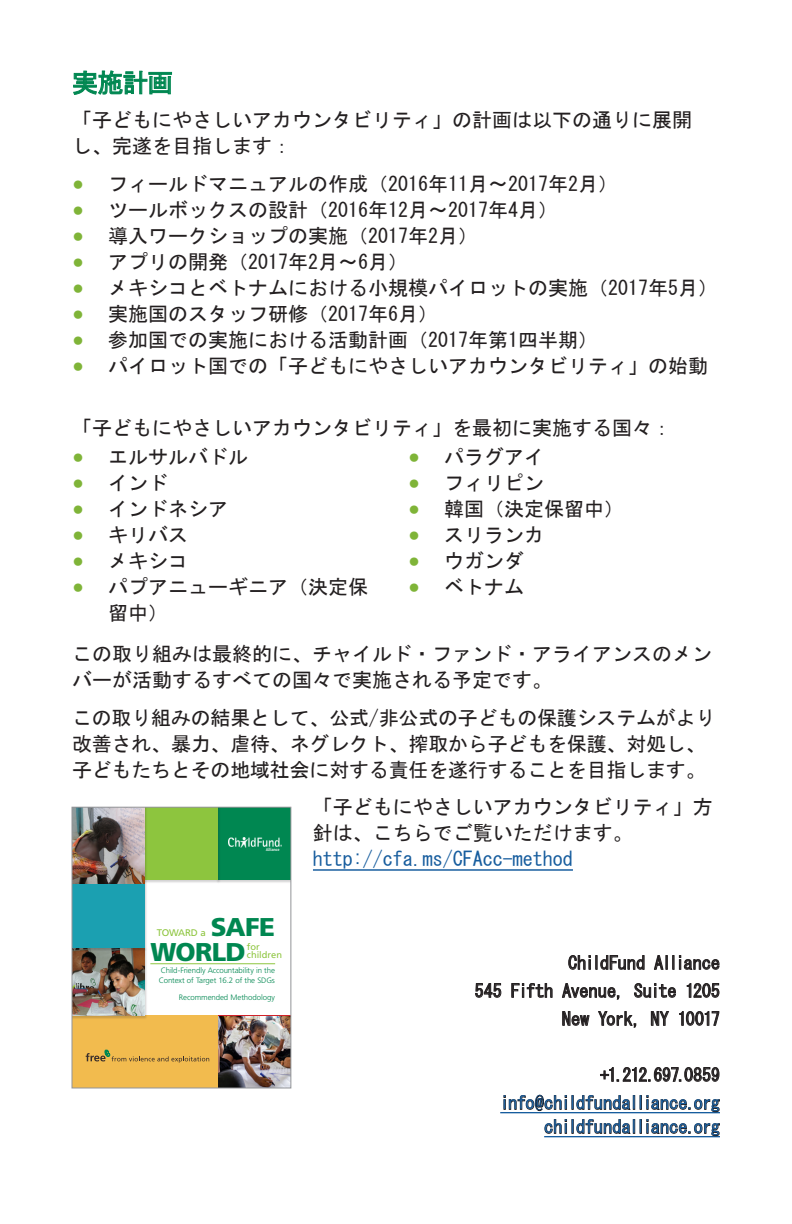
<style>
.page{position:relative;width:792px;height:1224px;background:#fff}
.page>*{position:absolute;margin:0;border:0;box-sizing:border-box;transform-origin:0 0}
.Level_3{font:26px "MS Gothic";color:#008751}
.t1{font:900 25.8px/24.2px "Frutiger LT Std";letter-spacing:-.02em;color:#008751}
.Body{font:20px/26px "MS Gothic";color:#231f20}
.Back_cover_info_text{font:18px/28px "MS Gothic";letter-spacing:-.015em;color:#175d9e;text-align:right}
.Back_cover_info_text-2{font:18px/28px "MS Gothic";letter-spacing:-.005em;color:#231f20;text-align:right}
.t2{font:9.6px "Frutiger LT Std";letter-spacing:-.025em;color:#8dc53e}
.t3{font:9.2px/7.8px "Frutiger LT Std";color:#8dc53e}
.t4{font:300 7.8px/9.6px "Frutiger LT Std";letter-spacing:-.015em;color:#008751}
.s1{font-family:"Frutiger LT Std";font-weight:700;font-size:24px;color:#7fb438}
.s2{color:#175d9e}
.s3{color:#231f20}
</style>
<div class="page">
<svg style="left:73px;top:70px;width:100px;height:25px"></svg>
<hr style="left:313px;top:869px;width:260px;height:2px;background:#175d9e">
<hr style="left:500px;top:1112px;width:220px;height:1px;background:#175d9e">
<hr style="left:544px;top:1136px;width:176px;height:1px;background:#175d9e">
<svg style="left:568px;top:955px;width:23px;height:15px"></svg>
<svg style="left:600px;top:955px;width:45px;height:15px"></svg>
<svg style="left:654px;top:955px;width:10px;height:15px"></svg>
<div style="left:665px;top:955px;width:3px;height:15px;border:1px solid #231f20"></div>
<div style="left:672px;top:955px;width:3px;height:15px;border:1px solid #231f20"></div>
<svg style="left:679px;top:955px;width:41px;height:15px"></svg>
<svg style="left:475px;top:983px;width:27px;height:15px"></svg>
<svg style="left:511px;top:983px;width:42px;height:15px"></svg>
<svg style="left:562px;top:983px;width:58px;height:17px"></svg>
<svg style="left:634px;top:983px;width:42px;height:15px"></svg>
<svg style="left:686px;top:983px;width:34px;height:15px"></svg>
<svg style="left:562px;top:1011px;width:28px;height:15px"></svg>
<svg style="left:598px;top:1011px;width:39px;height:17px"></svg>
<svg style="left:650px;top:1011px;width:19px;height:15px"></svg>
<svg style="left:679px;top:1011px;width:41px;height:15px"></svg>
<svg style="left:600px;top:1067px;width:120px;height:15px"></svg>
<div style="left:571px;top:1095px;width:3px;height:15px;border:1px solid #231f20"></div>
<svg style="left:576px;top:1095px;width:144px;height:18px"></svg>
<svg style="left:503px;top:1094px;width:64px;height:40px"></svg>
<div style="left:571px;top:1119px;width:3px;height:15px;border:1px solid #231f20"></div>
<svg style="left:576px;top:1119px;width:144px;height:18px"></svg>
<img style="left:220px;top:1016px;width:69px;height:70px">
<div style="left:72px;top:1016px;width:145px;height:72px;background:#f2bb4e"></div>
<div style="left:72px;top:947px;width:75px;height:73px;background:#231f20;opacity:.2"></div>
<img style="left:74px;top:951px;width:71px;height:65px">
<div style="left:72px;top:880px;width:75px;height:71px;background:#231f20;opacity:.2"></div>
<div style="left:72px;top:880px;width:73px;height:68px;background:#1ba0b1"></div>
<svg style="left:86px;top:1050px;width:123px;height:13px"></svg>
<hr style="left:150px;top:963px;width:125px;height:1px;background:#8dc53e">
<div style="left:216px;top:807px;width:74px;height:76px;background:#dad9da"></div>
<div style="left:217px;top:807px;width:73px;height:73px;background:#008751"></div>
<div style="left:143px;top:807px;width:78px;height:77px;background:#231f20;opacity:.2"></div>
<div style="left:145px;top:807px;width:73px;height:73px;background:#8dc53e"></div>
<div style="left:72px;top:807px;width:75px;height:76px;background:#7ead39"></div>
<img style="left:229px;top:838px;width:52px;height:12px">
<img style="left:74px;top:809px;width:71px;height:75px">
<div style="left:72px;top:807px;width:219px;height:281px;border:1px solid #939598"></div>
<p class="Level_3" style="left:72px;top:70px;width:103px">実施計画</p>
<p class="Body" style="left:72px;top:107px;width:621px">「子どもにやさしいアカウンタビリティ」の計画は以下の通りに展開し、完遂を目指します：</p>
<p class="Body" style="left:72px;top:170px;width:547px"><span class="s1">•</span> フィールドマニュアルの作成（2016年11月～2017年2月）</p>
<p class="Body" style="left:72px;top:196px;width:487px"><span class="s1">•</span> ツールボックスの設計（2016年12月～2017年4月）</p>
<p class="Body" style="left:72px;top:222px;width:407px"><span class="s1">•</span> 導入ワークショップの実施（2017年2月）</p>
<p class="Body" style="left:72px;top:248px;width:337px"><span class="s1">•</span> アプリの開発（2017年2月～6月）</p>
<p class="Body" style="left:72px;top:274px;width:647px"><span class="s1">•</span> メキシコとベトナムにおける小規模パイロットの実施（2017年5月）</p>
<p class="Body" style="left:72px;top:300px;width:367px"><span class="s1">•</span> 実施国のスタッフ研修（2017年6月）</p>
<p class="Body" style="left:72px;top:326px;width:527px"><span class="s1">•</span> 参加国での実施における活動計画（2017年第1四半期）</p>
<p class="Body" style="left:72px;top:352px;width:637px"><span class="s1">•</span> パイロット国での「子どもにやさしいアカウンタビリティ」の始動</p>
<p class="Body" style="left:72px;top:414px;width:601px">「子どもにやさしいアカウンタビリティ」を最初に実施する国々：</p>
<p class="Body" style="left:72px;top:444px;width:178px"><span class="s1">•</span> エルサルバドル</p>
<p class="Body" style="left:72px;top:470px;width:97px"><span class="s1">•</span> インド</p>
<p class="Body" style="left:72px;top:496px;width:157px"><span class="s1">•</span> インドネシア</p>
<p class="Body" style="left:72px;top:522px;width:117px"><span class="s1">•</span> キリバス</p>
<p class="Body" style="left:72px;top:548px;width:117px"><span class="s1">•</span> メキシコ</p>
<p class="Body" style="left:108px;top:574px;width:261px;text-indent:-36px"><span class="s1">•</span> パプアニューギニア（決定保留中）</p>
<p class="Body" style="left:408px;top:444px;width:137px"><span class="s1">•</span> パラグアイ</p>
<p class="Body" style="left:408px;top:470px;width:137px"><span class="s1">•</span> フィリピン</p>
<p class="Body" style="left:408px;top:496px;width:217px"><span class="s1">•</span> 韓国（決定保留中）</p>
<p class="Body" style="left:408px;top:522px;width:137px"><span class="s1">•</span> スリランカ</p>
<p class="Body" style="left:408px;top:548px;width:117px"><span class="s1">•</span> ウガンダ</p>
<p class="Body" style="left:408px;top:574px;width:117px"><span class="s1">•</span> ベトナム</p>
<p class="Body" style="left:72px;top:641px;width:641px">この取り組みは最終的に、チャイルド・ファンド・アライアンスのメンバーが活動するすべての国々で実施される予定です。</p>
<p class="Body" style="left:72px;top:705px;width:645px">この取り組みの結果として、公式/非公式の子どもの保護システムがより改善され、暴力、虐待、ネグレクト、搾取から子どもを保護、対処し、子どもたちとその地域社会に対する責任を遂行することを目指します。</p>
<p class="Body" style="left:313px;top:794px;width:401px">「子どもにやさしいアカウンタビリティ」方針は、こちらでご覧いただけます。<span class="s2">http://cfa.ms/CFAcc-method</span></p>
<p class="t1" style="left:150px;top:915px;width:126px;text-indent:61px">SAFE<br>WORLD</p>
<p class="t2" style="left:157px;top:927px;width:51px">TOWARD a</p>
<p class="t3" style="left:247px;top:943px;width:37px">for children</p>
<p class="t4" style="left:159px;top:966px;width:118px">Child-Friendly Accountability in the<br>Context of Target 16.2 of the SDGs</p>
<p class="t4" style="left:179px;top:993px;width:98px">Recommended Methodology</p>
<p class="Back_cover_info_text-2" style="left:475px;top:949px;width:247px">ChildFund Alliance<br>545 Fifth Avenue, Suite 1205<br>New York, NY 10017</p>
<p class="Back_cover_info_text" style="left:500px;top:1061px;width:221px"><span class="s3">+1.212.697.0859 </span>info@childfundalliance.org</p>
<p class="Back_cover_info_text" style="left:544px;top:1113px;width:177px">childfundalliance.org</p>
</div>
